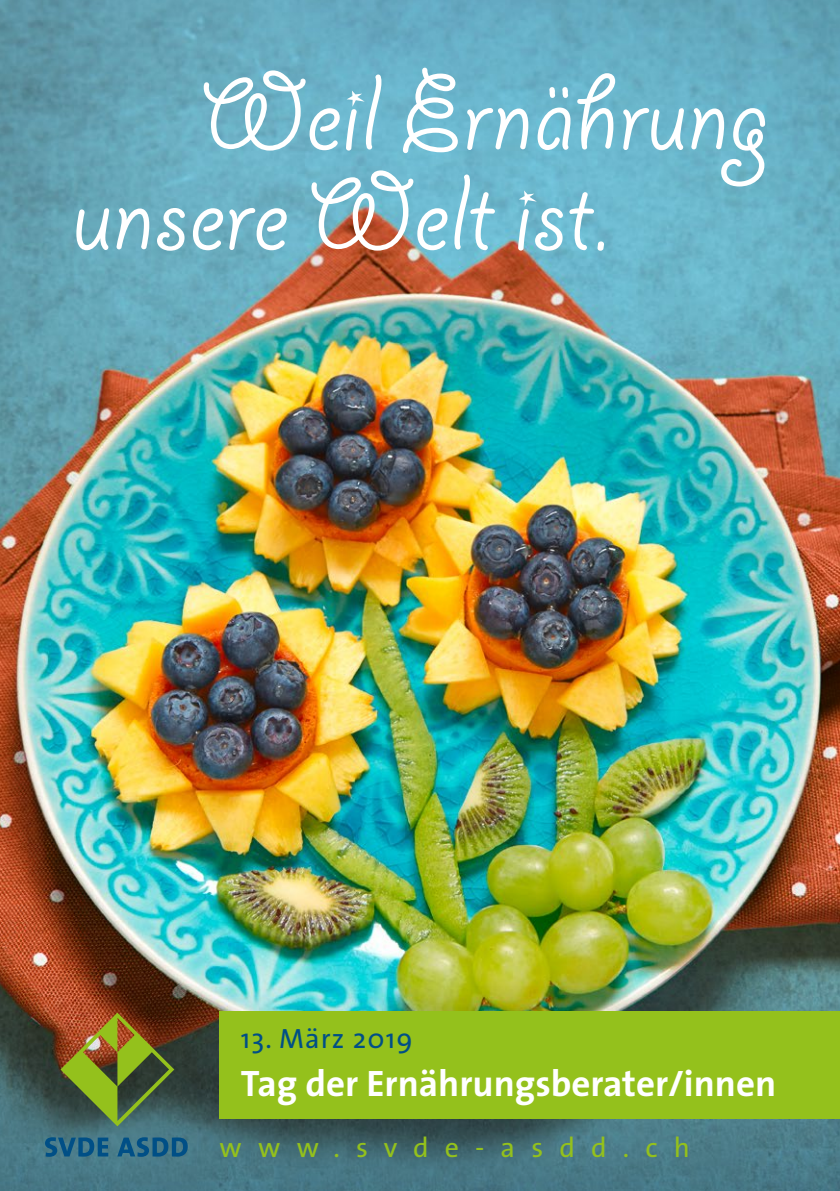
<style>
.page{position:relative;width:840px;height:1191px;background:#fff}
.page>*{position:absolute;margin:0;border:0;box-sizing:border-box;transform-origin:0 0}
.t1{font:120px/100px "Giddyup Std";color:#fff}
.t2{font:700 37px "The Sans";color:#fff}
.t3{font:28px "The Sans B W5 Plain";letter-spacing:.575em;color:#94c11c}
.t4{font:28px "The Sans";letter-spacing:.04em;color:#004f86}
</style>
<div class="page">
<img style="left:0;top:0;width:839px;height:984px">
<img style="left:0;top:984px;width:839px;height:207px">
<div style="left:219px;top:1011px;width:620px;height:108px;background:#94c11c"></div>
<svg style="left:60px;top:1012px;width:114px;height:114px;background:#6d6a2f"></svg>
<svg style="left:45px;top:1137px;width:63px;height:19px"></svg>
<svg style="left:117px;top:1137px;width:71px;height:19px"></svg>
<h1 class="t1" style="left:72px;top:68px;width:697px;text-indent:129px">Weil Ernährung unsere Welt ist.</h1>
<p class="t4" style="left:241px;top:1015px;width:173px">13. März 2019</p>
<p class="t2" style="left:241px;top:1052px;width:536px">Tag der Ernährungsberater/innen</p>
<p class="t3" style="left:219px;top:1129px;width:471px">www.svde-asdd.ch</p>
</div>
